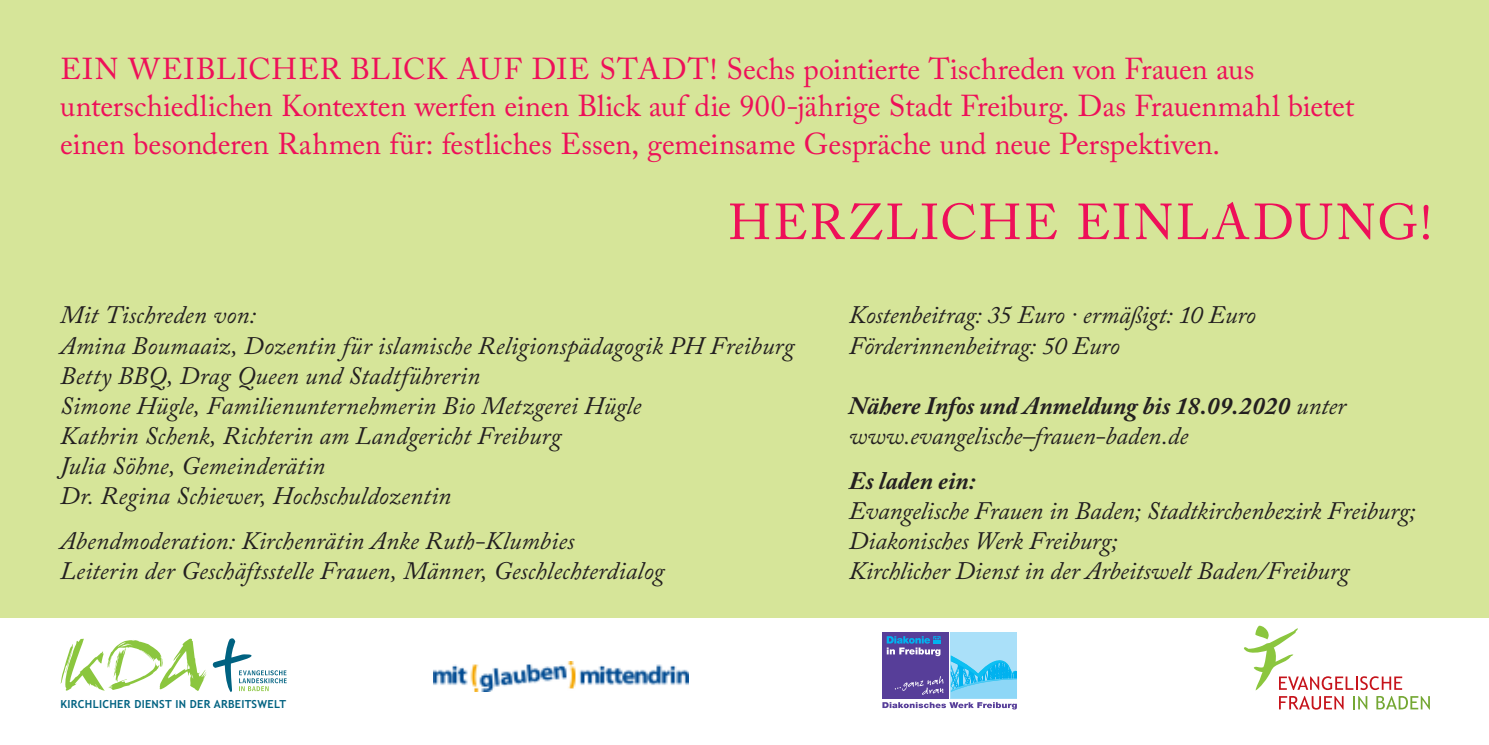
<style>
.page{position:relative;width:1489px;height:745px;background:#fff}
.page>*{position:absolute;margin:0;border:0;box-sizing:border-box;transform-origin:0 0}
.t1{font:50px "Adobe Caslon Pro";letter-spacing:.045em;color:#ee1059}
.t2{font:30px/37.5px "Adobe Caslon Pro";color:#ee1059}
.t3{font:italic 25px/30px "Adobe Caslon Pro";color:#231f20}
.t4{font:italic 700 25px "Adobe Caslon Pro";letter-spacing:.005em;color:#231f20}
.t5{font:700 11px "Trebuchet MS";letter-spacing:.025em;color:#006281}
.s1{font-weight:700}
</style>
<div class="page">
<div style="left:0;top:0;width:1488px;height:617px;background:#d6e599"></div>
<img style="left:434px;top:661px;width:254px;height:29px">
<svg style="left:1244px;top:625px;width:185px;height:84px"></svg>
<div style="left:950px;top:632px;width:66px;height:66px;background:#aae0f9"></div>
<div style="left:882px;top:632px;width:66px;height:66px;background:#573e99"></div>
<svg style="left:882px;top:635px;width:135px;height:74px"></svg>
<svg style="left:61px;top:638px;width:145px;height:52px"></svg>
<svg style="left:213px;top:638px;width:74px;height:53px"></svg>
<p class="t2" style="left:60px;top:50px;width:1295px">EIN WEIBLICHER BLICK AUF DIE STADT! Sechs pointierte Tischreden von Frauen aus unterschiedlichen Kontexten werfen einen Blick auf die 900-jährige Stadt Freiburg. Das Frauenmahl bietet einen besonderen Rahmen für: festliches Essen, gemeinsame Gespräche und neue Perspektiven.</p>
<p class="t1" style="left:728px;top:192px;width:705px">HERZLICHE EINLADUNG!</p>
<p class="t3" style="left:60px;top:299px;width:197px">Mit Tischreden von:</p>
<p class="t3" style="left:60px;top:329px;width:735px">Amina Boumaaiz, Dozentin für islamische Religionspädagogik PH Freiburg</p>
<p class="t3" style="left:60px;top:359px;width:421px">Betty BBQ, Drag Queen und Stadtführerin</p>
<p class="t3" style="left:60px;top:389px;width:582px">Simone Hügle, Familienunternehmerin Bio Metzgerei Hügle</p>
<p class="t3" style="left:60px;top:419px;width:502px">Kathrin Schenk, Richterin am Landgericht Freiburg</p>
<p class="t3" style="left:60px;top:449px;width:266px">Julia Söhne, Gemeinderätin</p>
<p class="t3" style="left:60px;top:479px;width:392px">Dr. Regina Schiewer, Hochschuldozentin</p>
<p class="t3" style="left:60px;top:524px;width:516px">Abendmoderation: Kirchenrätin Anke Ruth-Klumbies</p>
<p class="t3" style="left:60px;top:554px;width:605px">Leiterin der Geschäftsstelle Frauen, Männer, Geschlechterdialog</p>
<p class="t5" style="left:61px;top:696px;width:227px">KIRCHLICHER DIENST IN DER ARBEITSWELT</p>
<p class="t3" style="left:848px;top:299px;width:408px">Kostenbeitrag: 35 Euro ∙ ermäßigt: 10 Euro<br>Förderinnenbeitrag: 50 Euro</p>
<p class="t3" style="left:848px;top:389px;width:499px"><span class="s1">Nähere Infos und Anmeldung bis 18.09.2020</span> unter www.evangelische–frauen-baden.de</p>
<p class="t4" style="left:848px;top:465px;width:128px">Es laden ein:</p>
<p class="t3" style="left:848px;top:494px;width:568px">Evangelische Frauen in Baden; Stadtkirchenbezirk Freiburg;<br>Diakonisches Werk Freiburg;</p>
<p class="t3" style="left:848px;top:554px;width:502px">Kirchlicher Dienst in der Arbeitswelt Baden/Freiburg</p>
</div>
